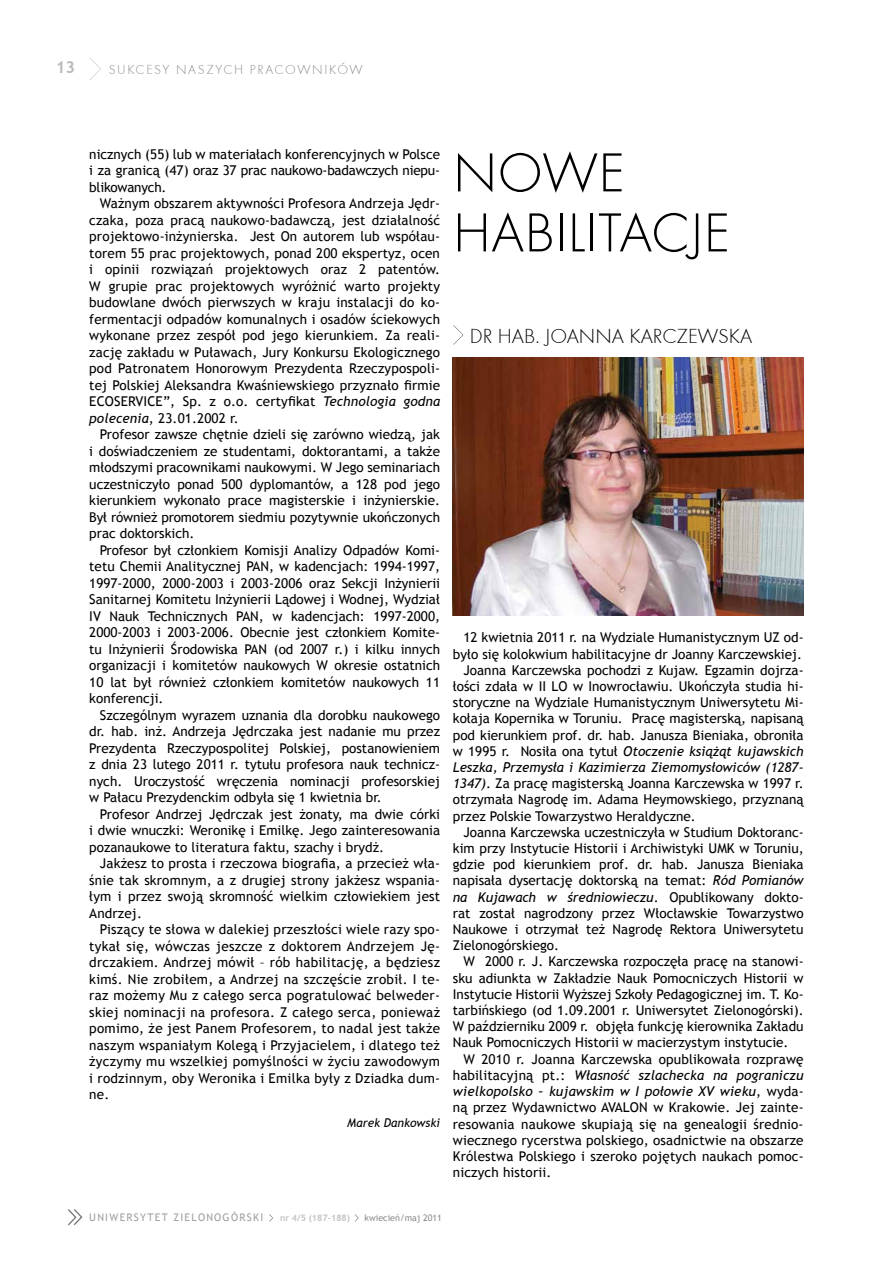
<style>
.page{position:relative;width:893px;height:1263px;background:#fff}
.page>*{position:absolute;margin:0;border:0;box-sizing:border-box;transform-origin:0 0}
.t1{font:57px/60px "Futura TEE Ligh";color:#000}
.t2{font:21px "Futura TEE Ligh";color:#000}
.t3{font:700 16.5px "Trebuchet MS";color:#b8babc}
.t4{font:13.5px/16.5px "Trebuchet MS";color:#000;text-align:justify}
.t5{font:italic 13.5px "Trebuchet MS";color:#000}
.t6{font:13.5px "Futura TEE Ligh";letter-spacing:.12em;color:#8a8c8e}
.t7{font:italic 12px "Trebuchet MS";color:#000}
.t8{font:10.5px "Trebuchet MS";letter-spacing:.12em;color:#9da0a2}
.t9{font:9px "Trebuchet MS";color:#8a8c8e}
.t10{font:700 9px "Trebuchet MS";color:#c0c2c4}
.s1{font-style:italic}
.s2{font-style:normal}
</style>
<div class="page">
<svg style="left:90px;top:58px;width:11px;height:22px"></svg>
<svg style="left:68px;top:1209px;width:14px;height:16px"></svg>
<svg style="left:269px;top:1214px;width:4px;height:8px"></svg>
<svg style="left:355px;top:1214px;width:4px;height:8px"></svg>
<svg style="left:453px;top:325px;width:10px;height:20px"></svg>
<img style="left:453px;top:357px;width:351px;height:258px">
<p class="t3" style="left:56px;top:57px;width:21px">13</p>
<p class="t6" style="left:109px;top:61px;width:256px">SUKCESY NASZYCH PRACOWNIKÓW</p>
<p class="t4" style="left:89px;top:146px;width:352px">nicznych (55) lub w materiałach konferencyjnych w Polsce i za granicą (47) oraz 37 prac naukowo-badawczych niepu&shy;blikowanych.</p>
<p class="t4" style="left:89px;top:195px;width:352px;text-indent:11px">Ważnym obszarem aktywności Profesora Andrzeja Jędr&shy;czaka, poza pracą naukowo-badawczą, jest działalność projektowo-inżynierska. Jest On autorem lub współau&shy;torem 55 prac projektowych, ponad 200 ekspertyz, ocen i opinii rozwiązań projektowych oraz 2 patentów.<br>W grupie prac projektowych wyróżnić warto projekty budowlane dwóch pierwszych w kraju instalacji do ko&shy;fermentacji odpadów komunalnych i osadów ściekowych wykonane przez zespół pod jego kierunkiem. Za reali&shy;zację zakładu w Puławach, Jury Konkursu Ekologicznego pod Patronatem Honorowym Prezydenta Rzeczypospoli&shy;tej Polskiej Aleksandra Kwaśniewskiego przyznało firmie ECOSERVICE”, Sp. z o.o. certyfikat <span class="s1">Technologia godna polecenia</span>, 23.01.2002 r.</p>
<p class="t4" style="left:89px;top:426px;width:352px;text-indent:11px">Profesor zawsze chętnie dzieli się zarówno wiedzą, jak i doświadczeniem ze studentami, doktorantami, a także młodszymi pracownikami naukowymi. W Jego seminariach uczestniczyło ponad 500 dyplomantów, a 128 pod jego kierunkiem wykonało prace magisterskie i inżynierskie.<br>Był również promotorem siedmiu pozytywnie ukończonych prac doktorskich.</p>
<p class="t4" style="left:89px;top:542px;width:352px;text-indent:11px">Profesor był członkiem Komisji Analizy Odpadów Komi&shy;tetu Chemii Analitycznej PAN, w kadencjach: 1994-1997, 1997-2000, 2000-2003 i 2003-2006 oraz Sekcji Inżynierii Sanitarnej Komitetu Inżynierii Lądowej i Wodnej, Wydział IV Nauk Technicznych PAN, w kadencjach: 1997-2000, 2000-2003 i 2003-2006. Obecnie jest członkiem Komite&shy;tu Inżynierii Środowiska PAN (od 2007 r.) i kilku innych organizacji i komitetów naukowych W okresie ostatnich 10 lat był również członkiem komitetów naukowych 11 konferencji.</p>
<p class="t4" style="left:89px;top:707px;width:352px;text-indent:11px">Szczególnym wyrazem uznania dla dorobku naukowego dr. hab. inż. Andrzeja Jędrczaka jest nadanie mu przez Prezydenta Rzeczypospolitej Polskiej, postanowieniem z dnia 23 lutego 2011 r. tytułu profesora nauk technicz&shy;nych. Uroczystość wręczenia nominacji profesorskiej w Pałacu Prezydenckim odbyła się 1 kwietnia br.</p>
<p class="t4" style="left:89px;top:806px;width:352px;text-indent:11px">Profesor Andrzej Jędrczak jest żonaty, ma dwie córki i dwie wnuczki: Weronikę i Emilkę. Jego zainteresowania pozanaukowe to literatura faktu, szachy i brydż.</p>
<p class="t4" style="left:89px;top:855px;width:352px;text-indent:11px">Jakżesz to prosta i rzeczowa biografia, a przecież wła&shy;śnie tak skromnym, a z drugiej strony jakżesz wspania&shy;łym i przez swoją skromność wielkim człowiekiem jest Andrzej.</p>
<p class="t4" style="left:89px;top:921px;width:352px;text-indent:11px">Piszący te słowa w dalekiej przeszłości wiele razy spo&shy;tykał się, wówczas jeszcze z doktorem Andrzejem Ję&shy;drczakiem. Andrzej mówił – rób habilitację, a będziesz kimś. Nie zrobiłem, a Andrzej na szczęście zrobił. I te&shy;raz możemy Mu z całego serca pogratulować belweder&shy;skiej nominacji na profesora. Z całego serca, ponieważ pomimo, że jest Panem Profesorem, to nadal jest także naszym wspaniałym Kolegą i Przyjacielem, i dlatego też życzymy mu wszelkiej pomyślności w życiu zawodowym i rodzinnym, oby Weronika i Emilka były z Dziadka dum&shy;ne.</p>
<p class="t7" style="left:347px;top:1115px;width:94px">Marek Dankowski</p>
<p class="t8" style="left:89px;top:1211px;width:175px">UNIWERSYTET ZIELONOGÓRSKI</p>
<p class="t10" style="left:280px;top:1212px;width:72px">nr 4/5 (187-188)</p>
<p class="t9" style="left:365px;top:1212px;width:79px">kwiecień/maj 2011</p>
<h1 class="t1" style="left:453px;top:143px;width:278px">NOWE<br>HABILITACJE</h1>
<h2 class="t2" style="left:470px;top:324px;width:284px">DR HAB. JOANNA KARCZEWSKA</h2>
<p class="t4" style="left:463px;top:630px;width:342px">12 kwietnia 2011 r. na Wydziale Humanistycznym UZ od-</p>
<p class="t4" style="left:453px;top:646px;width:351px">było się kolokwium habilitacyjne dr Joanny Karczewskiej.</p>
<p class="t4" style="left:463px;top:662px;width:342px">Joanna Karczewska pochodzi z Kujaw. Egzamin dojrza-</p>
<p class="t4" style="left:453px;top:678px;width:352px">łości zdała w II LO w Inowrocławiu. Ukończyła studia hi-</p>
<p class="t4" style="left:453px;top:694px;width:352px">storyczne na Wydziale Humanistycznym Uniwersytetu Mi-</p>
<p class="t4" style="left:453px;top:711px;width:352px">kołaja Kopernika w Toruniu. Pracę magisterską, napisaną</p>
<p class="t4" style="left:453px;top:727px;width:352px">pod kierunkiem prof. dr. hab. Janusza Bieniaka, obroniła</p>
<p class="t5" style="left:453px;top:743px;width:352px"><span class="s2">w 1995 r. Nosiła ona tytuł</span> Otoczenie książąt kujawskich</p>
<p class="t5" style="left:453px;top:759px;width:352px">Leszka, Przemysła i Kazimierza Ziemomysłowiców (1287-</p>
<p class="t4" style="left:453px;top:775px;width:352px"><span class="s1">1347)</span>. Za pracę magisterską Joanna Karczewska w 1997 r.</p>
<p class="t4" style="left:453px;top:792px;width:352px">otrzymała Nagrodę im. Adama Heymowskiego, przyznaną</p>
<p class="t4" style="left:453px;top:808px;width:244px">przez Polskie Towarzystwo Heraldyczne.</p>
<p class="t4" style="left:463px;top:824px;width:342px">Joanna Karczewska uczestniczyła w Studium Doktoranc-</p>
<p class="t4" style="left:453px;top:840px;width:352px">kim przy Instytucie Historii i Archiwistyki UMK w Toruniu,</p>
<p class="t4" style="left:453px;top:856px;width:352px">gdzie pod kierunkiem prof. dr. hab. Janusza Bieniaka</p>
<p class="t4" style="left:453px;top:873px;width:352px">napisała dysertację doktorską na temat: <span class="s1">Ród Pomianów</span></p>
<p class="t5" style="left:453px;top:889px;width:352px">na Kujawach w średniowieczu<span class="s2">. Opublikowany dokto-</span></p>
<p class="t4" style="left:453px;top:905px;width:352px">rat został nagrodzony przez Włocławskie Towarzystwo</p>
<p class="t4" style="left:453px;top:921px;width:352px">Naukowe i otrzymał też Nagrodę Rektora Uniwersytetu</p>
<p class="t4" style="left:453px;top:937px;width:108px">Zielonogórskiego.</p>
<p class="t4" style="left:463px;top:954px;width:342px">W 2000 r. J. Karczewska rozpoczęła pracę na stanowi-</p>
<p class="t4" style="left:453px;top:970px;width:352px">sku adiunkta w Zakładzie Nauk Pomocniczych Historii w</p>
<p class="t4" style="left:453px;top:986px;width:352px">Instytucie Historii Wyższej Szkoły Pedagogicznej im. T. Ko-</p>
<p class="t4" style="left:453px;top:1002px;width:352px">tarbińskiego (od 1.09.2001 r. Uniwersytet Zielonogórski).</p>
<p class="t4" style="left:453px;top:1018px;width:352px">W październiku 2009 r. objęła funkcję kierownika Zakładu</p>
<p class="t4" style="left:453px;top:1035px;width:337px">Nauk Pomocniczych Historii w macierzystym instytucie.</p>
<p class="t4" style="left:463px;top:1051px;width:342px">W 2010 r. Joanna Karczewska opublikowała rozprawę</p>
<p class="t5" style="left:453px;top:1067px;width:352px"><span class="s2">habilitacyjną pt.:</span> Własność szlachecka na pograniczu</p>
<p class="t5" style="left:453px;top:1083px;width:352px">wielkopolsko – kujawskim w I połowie XV wieku<span class="s2">, wyda-</span></p>
<p class="t4" style="left:453px;top:1099px;width:352px">ną przez Wydawnictwo AVALON w Krakowie. Jej zainte-</p>
<p class="t4" style="left:453px;top:1116px;width:352px">resowania naukowe skupiają się na genealogii średnio-</p>
<p class="t4" style="left:453px;top:1132px;width:352px">wiecznego rycerstwa polskiego, osadnictwie na obszarze</p>
<p class="t4" style="left:453px;top:1148px;width:352px">Królestwa Polskiego i szeroko pojętych naukach pomoc-</p>
<p class="t4" style="left:453px;top:1164px;width:100px">niczych historii.</p>
</div>
